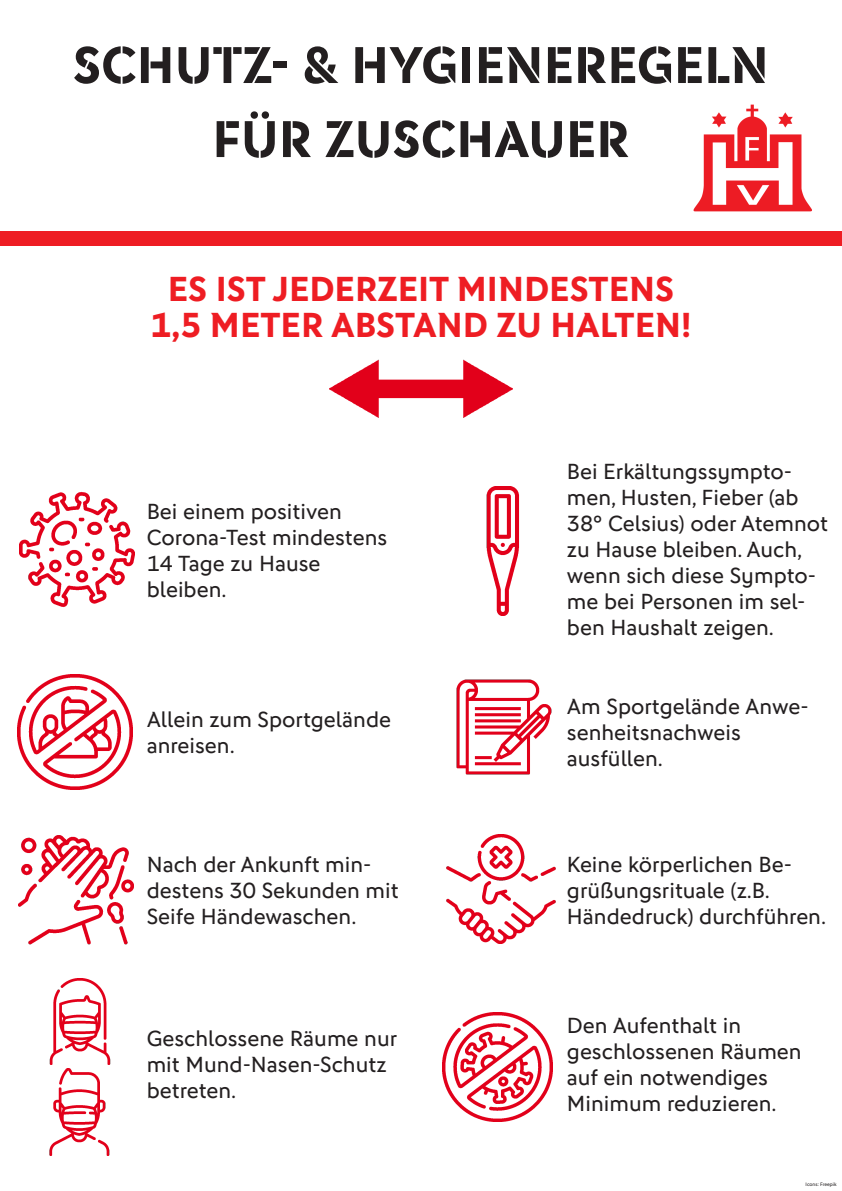
<style>
.page{position:relative;width:842px;height:1191px;background:#fff}
.page>*{position:absolute;margin:0;border:0;box-sizing:border-box;transform-origin:0 0}
.t1{font:52px "DFB Stencil";color:#231f20}
.t2{font:700 35px "DFB Sans";color:#ee1d23}
.t3{font:22px/26px "DFB Sans";color:#231f20}
.t4{font:5px "DFB Sans";color:#231f20}
</style>
<div class="page">
<div style="left:0;top:231px;width:842px;height:15px;background:#ee1d23"></div>
<img style="left:19px;top:492px;width:116px;height:115px">
<img style="left:486px;top:486px;width:33px;height:129px">
<img style="left:446px;top:834px;width:110px;height:109px">
<img style="left:17px;top:674px;width:115px;height:115px">
<img style="left:18px;top:835px;width:116px;height:110px">
<img style="left:443px;top:1012px;width:109px;height:110px">
<img style="left:330px;top:359px;width:182px;height:59px">
<img style="left:49px;top:1068px;width:61px;height:87px">
<img style="left:49px;top:978px;width:62px;height:86px">
<img style="left:456px;top:679px;width:96px;height:96px">
<img style="left:693px;top:104px;width:119px;height:108px">
<p class="t1" style="left:73px;top:34px;width:697px">SCHUTZ- &amp; HYGIENEREGELN</p>
<p class="t1" style="left:212px;top:108px;width:419px">FÜR ZUSCHAUER</p>
<p class="t2" style="left:168px;top:268px;width:508px">ES IST JEDERZEIT MINDESTENS</p>
<p class="t2" style="left:150px;top:304px;width:543px">1,5 METER ABSTAND ZU HALTEN!</p>
<p class="t3" style="left:147px;top:498px;width:197px">Bei einem positiven</p>
<p class="t3" style="left:147px;top:524px;width:242px">Corona-Test mindestens<br>14 Tage zu Hause</p>
<p class="t3" style="left:147px;top:576px;width:81px">bleiben.</p>
<p class="t3" style="left:147px;top:706px;width:246px">Allein zum Sportgelände anreisen.</p>
<p class="t3" style="left:147px;top:851px;width:253px">Nach der Ankunft min&shy;destens 30 Sekunden mit</p>
<p class="t3" style="left:147px;top:903px;width:211px">Seife Händewaschen.</p>
<p class="t3" style="left:147px;top:1025px;width:252px">Geschlossene Räume nur mit Mund-Nasen-Schutz betreten.</p>
<p class="t3" style="left:567px;top:458px;width:263px">Bei Erkältungssympto&shy;men, Husten, Fieber (ab<br>38° Celsius) oder Atemnot zu Hause bleiben. Auch, wenn sich diese Sympto&shy;me bei Personen im sel&shy;ben Haushalt zeigen.</p>
<p class="t3" style="left:567px;top:693px;width:243px">Am Sportgelände Anwe&shy;senheitsnachweis</p>
<p class="t3" style="left:567px;top:745px;width:98px">ausfüllen.</p>
<p class="t3" style="left:567px;top:851px;width:227px">Keine körperlichen Be&shy;grüßungsrituale (z.B.</p>
<p class="t3" style="left:567px;top:903px;width:261px">Händedruck) durchführen.</p>
<p class="t3" style="left:567px;top:1012px;width:176px">Den Aufenthalt in</p>
<p class="t3" style="left:567px;top:1038px;width:236px">geschlossenen Räumen auf ein notwendiges</p>
<p class="t3" style="left:567px;top:1090px;width:211px">Minimum reduzieren.</p>
<p class="t4" style="left:806px;top:1181px;width:33px">Icons: Freepik</p>
</div>
